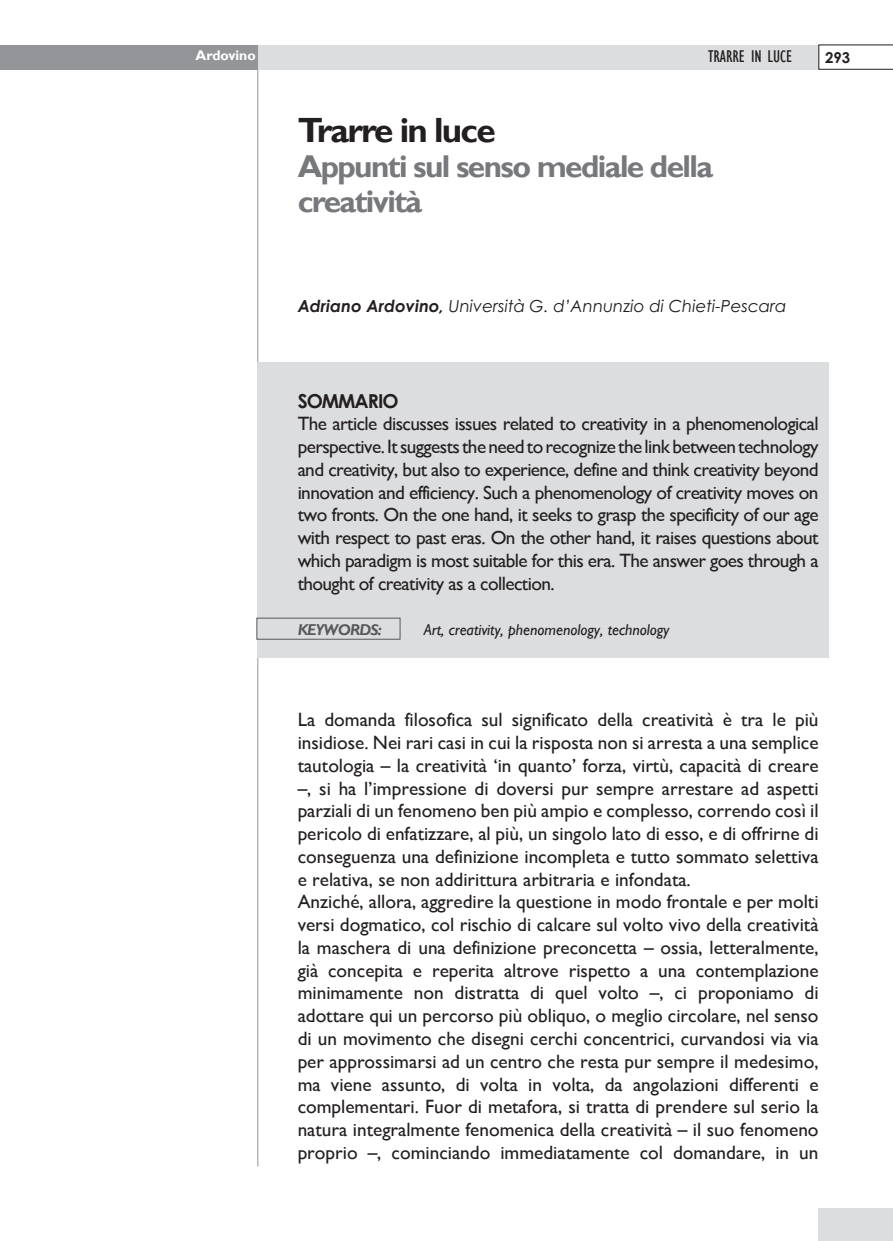
<style>
.page{position:relative;width:893px;height:1241px;background:#fff}
.page>*{position:absolute;margin:0;border:0;box-sizing:border-box;transform-origin:0 0}
.TITOLO_ARTICOLO{font:700 35px "forma";letter-spacing:-.05em;color:#231f20}
.SOTTOTITOLO_ARTICOLO{font:700 31.5px/35px "forma";letter-spacing:-.05em;color:#76787b}
.testo{font:19.25px/22.8px "forma";color:#231f20;text-align:justify}
.testo-2{font:700 19.25px "Forma Gotik b";letter-spacing:-.05em;color:#231f20}
.t1{font:condensed 17.5px "forma";color:#231f20}
.autore{font:italic 16.62px "Forma Gotik i";color:#231f20}
.Keywords{font:italic 15.75px "forma";color:#231f20}
.Keywords-2{font:italic 700 15.75px "forma";letter-spacing:-.05em;color:#57585a}
.t2{font:700 15.05px "Century Gothic";color:#231f20}
.t3{font:700 14px "forma";color:#fff}
.s1{font-family:"Forma Gotik bi";font-weight:700}
</style>
<div class="page">
<hr style="left:257px;top:50px;width:1px;height:1116px;background:#939598">
<div style="left:228px;top:45px;width:591px;height:24px;background:#dcdddf"></div>
<div style="left:0;top:45px;width:258px;height:24px;background:#939598"></div>
<svg style="left:819px;top:45px;width:74px;height:24px"></svg>
<div style="left:818px;top:1208px;width:75px;height:32px;background:#dcdddf"></div>
<div style="left:258px;top:362px;width:571px;height:296px;background:#dcdddf"></div>
<div style="left:257px;top:617px;width:143px;height:22px;border:1px solid #57585a"></div>
<p class="t3" style="left:195px;top:47px;width:62px">Ardovino</p>
<p class="t1" style="left:708px;top:46px;width:86px">TRARRE IN LUCE</p>
<p class="t2" style="left:825px;top:46px;width:27px">293</p>
<p class="TITOLO_ARTICOLO" style="left:298px;top:109px;width:200px">Trarre in luce</p>
<p class="SOTTOTITOLO_ARTICOLO" style="left:298px;top:150px;width:417px">Appunti sul senso mediale della creatività</p>
<p class="autore" style="left:298px;top:294px;width:490px"><span class="s1">Adriano Ardovino,</span> Università G. d’Annunzio di Chieti-Pescara</p>
<p class="testo-2" style="left:298px;top:386px;width:103px">SOMMARIO</p>
<p class="testo" style="left:298px;top:412px;width:522px">The article discusses issues related to creativity in a phenomenological perspective. It suggests the need to recognize the link between technology and creativity, but also to experience, define and think creativity beyond innovation and efficiency. Such a phenomenology of creativity moves on two fronts. On the one hand, it seeks to grasp the specificity of our age with respect to past eras. On the other hand, it raises questions about which paradigm is most suitable for this era. The answer goes through a thought of creativity as a collection.</p>
<p class="Keywords-2" style="left:298px;top:620px;width:86px">KEYWORDS:</p>
<p class="Keywords" style="left:424px;top:620px;width:247px">Art, creativity, phenomenology, technology</p>
<p class="testo" style="left:298px;top:708px;width:522px">La domanda filosofica sul significato della creatività è tra le più insidiose. Nei rari casi in cui la risposta non si arresta a una semplice tautologia – la creatività ‘in quanto’ forza, virtù, capacità di creare –, si ha l’impressione di doversi pur sempre arrestare ad aspetti parziali di un fenomeno ben più ampio e complesso, correndo così il pericolo di enfatizzare, al più, un singolo lato di esso, e di offrirne di conseguenza una definizione incompleta e tutto sommato selettiva e relativa, se non addirittura arbitraria e infondata.</p>
<p class="testo" style="left:298px;top:890px;width:522px">Anziché, allora, aggredire la questione in modo frontale e per molti versi dogmatico, col rischio di calcare sul volto vivo della creatività la maschera di una definizione preconcetta – ossia, letteralmente, già concepita e reperita altrove rispetto a una contemplazione minimamente non distratta di quel volto –, ci proponiamo di adottare qui un percorso più obliquo, o meglio circolare, nel senso di un movimento che disegni cerchi concentrici, curvandosi via via per approssimarsi ad un centro che resta pur sempre il medesimo, ma viene assunto, di volta in volta, da angolazioni differenti e complementari. Fuor di metafora, si tratta di prendere sul serio la natura integralmente fenomenica della creatività – il suo fenomeno proprio –, cominciando immediatamente col domandare, in un</p>
</div>
